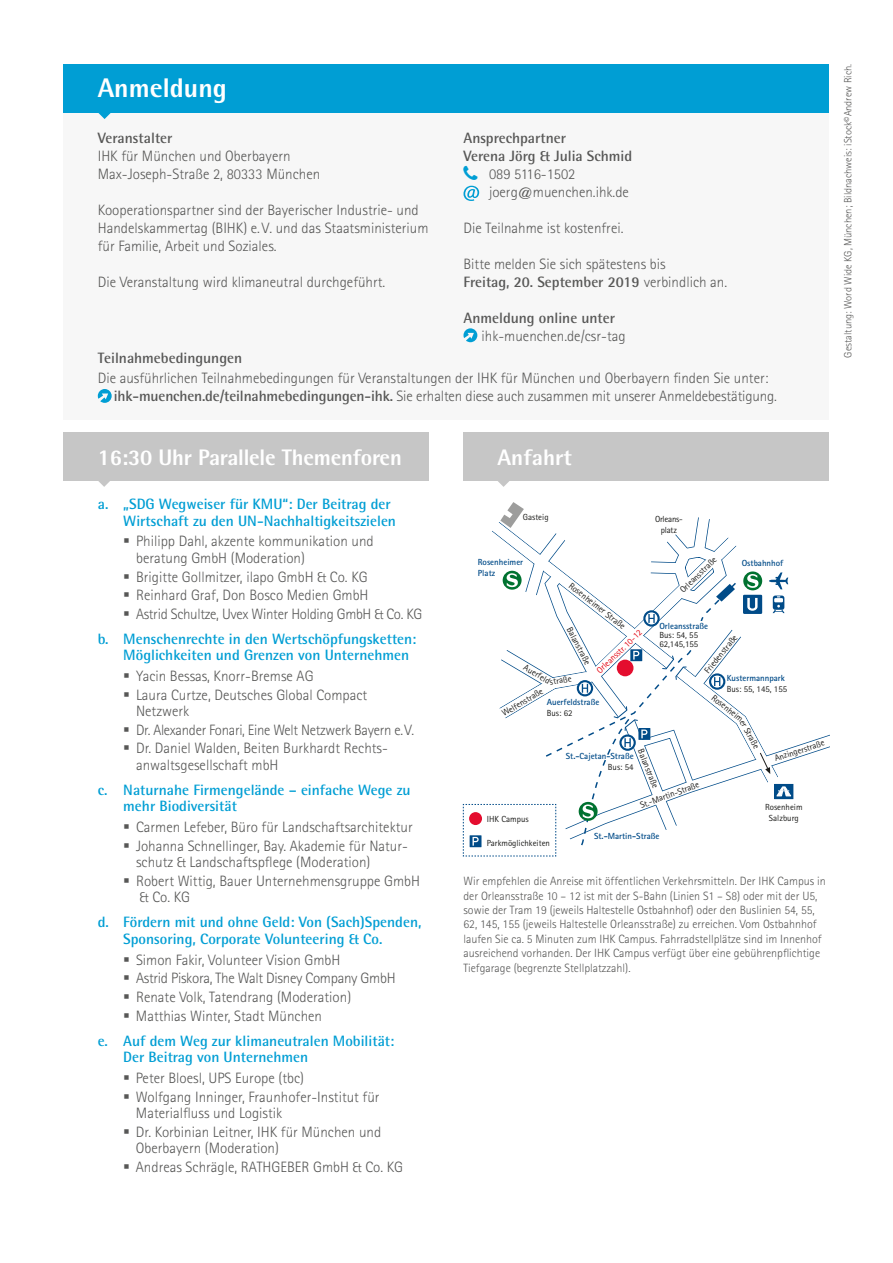
<style>
.page{position:relative;width:893px;height:1263px;background:#fff}
.page>*{position:absolute;margin:0;border:0;box-sizing:border-box;transform-origin:0 0}
.t1{font:800 27px "Agfa Rotis Semisans";color:#fff}
.t2{font:800 22.5px "Agfa Rotis Semisans";letter-spacing:-.01em;color:#fff}
.t3{font:300 15px/16.5px "Agfa Rotis Sans Serif";color:#575756}
.t4{font:700 15px/16.5px "Agfa Rotis Semisans";color:#009ed4}
.t5{font:300 15px "Agfa Rotis Sans Serif";letter-spacing:-.02em;color:#575756}
.t6{font:700 15px/18px "Agfa Rotis Semisans";color:#575756}
.t7{font:300 12px/14.4px "Agfa Rotis Sans Serif";color:#575756}
.t8{font:300 10.5px "Agfa Rotis Sans Serif";color:#575756}
.t9{font:8.85px/10.6px "Agfa Rotis Sans Serif";color:#1d1d1b;text-align:center}
.t10{font:700 8.85px/10.6px "Agfa Rotis Sans Serif";color:#004b88}
.t11{font:8.85px "Agfa Rotis Sans Serif";color:#e30613}
.t12{font:8.85px/10.6px "Agfa Rotis Sans Serif";letter-spacing:-.03em;color:#1d1d1b;text-align:center}
.s1{font-family:"Agfa Rotis Sans Serif";font-weight:300}
.s2{font-family:"Agfa Rotis Semisans";font-weight:700}
</style>
<div class="page">
<div style="left:64px;top:92px;width:765px;height:328px;background:#f7f7f7"></div>
<svg style="left:463px;top:186px;width:16px;height:15px"></svg>
<svg style="left:463px;top:328px;width:14px;height:14px"></svg>
<div style="left:64px;top:64px;width:765px;height:49px;background:#009ed4"></div>
<svg style="left:98px;top:113px;width:13px;height:6px"></svg>
<svg style="left:98px;top:389px;width:14px;height:14px"></svg>
<svg style="left:463px;top:502px;width:366px;height:355px"></svg>
<div style="left:469px;top:812px;width:13px;height:13px;background:#e40d2e;border-radius:50%"></div>
<div style="left:464px;top:432px;width:365px;height:48px;background:#c6c6c6"></div>
<svg style="left:497px;top:480px;width:13px;height:7px"></svg>
<div style="left:64px;top:432px;width:365px;height:48px;background:#c6c6c6"></div>
<svg style="left:98px;top:480px;width:13px;height:7px"></svg>
<h1 class="t1" style="left:98px;top:71px;width:131px">Anmeldung</h1>
<p class="t6" style="left:98px;top:128px;width:76px">Veranstalter</p>
<p class="t3" style="left:98px;top:147px;width:224px;line-height:18px">IHK für München und Oberbayern<br>Max-Joseph-Straße 2, 80333 München</p>
<p class="t3" style="left:98px;top:201px;width:332px;line-height:18px">Kooperationspartner sind der Bayerischer Industrie- und<br>Handelskammertag (BIHK) e.V. und das Staatsministerium für Familie, Arbeit und Soziales.</p>
<p class="t3" style="left:98px;top:273px;width:289px">Die Veranstaltung wird klimaneutral durchgeführt.</p>
<p class="t6" style="left:463px;top:128px;width:170px">Ansprechpartner<br>Verena Jörg &amp; Julia Schmid</p>
<p class="t3" style="left:489px;top:165px;width:141px;line-height:18px">089 5116-1502 joerg@muenchen.ihk.de</p>
<p class="t3" style="left:463px;top:219px;width:161px">Die Teilnahme ist kostenfrei.</p>
<p class="t3" style="left:463px;top:255px;width:204px">Bitte melden Sie sich spätestens bis</p>
<p class="t6" style="left:463px;top:272px;width:265px">Freitag, 20. September 2019 <span class="s1">verbindlich an.</span></p>
<p class="t6" style="left:463px;top:308px;width:153px">Anmeldung online unter</p>
<p class="t3" style="left:482px;top:327px;width:146px">ihk-muenchen.de/csr-tag</p>
<p class="t6" style="left:98px;top:349px;width:146px">Teilnahmebedingungen</p>
<p class="t3" style="left:114px;top:369px;width:665px;line-height:18px;text-indent:-16px">Die ausführlichen Teilnahmebedingungen für Veranstaltungen der IHK für München und Oberbayern finden Sie unter: <span class="s2">ihk-muenchen.de/teilnahmebedingungen-ihk.</span> Sie erhalten diese auch zusammen mit unserer Anmeldebestätigung.</p>
<h2 class="t2" style="left:98px;top:443px;width:306px">16:30 Uhr Parallele Themenforen</h2>
<h2 class="t2" style="left:497px;top:443px;width:76px">Anfahrt</h2>
<p class="t4" style="left:123px;top:495px;width:274px;text-indent:-26px">a. „SDG Wegweiser für KMU“: Der Beitrag der<br>Wirtschaft zu den UN-Nachhaltigkeitszielen</p>
<p class="t3" style="left:136px;top:533px;width:239px;text-indent:-13px">▪ Philipp Dahl, akzente kommunikation und beratung GmbH (Moderation)</p>
<p class="t3" style="left:123px;top:568px;width:246px">▪ Brigitte Gollmitzer, ilapo GmbH &amp; Co. KG</p>
<p class="t3" style="left:123px;top:587px;width:247px">▪ Reinhard Graf, Don Bosco Medien GmbH</p>
<p class="t5" style="left:123px;top:605px;width:301px">▪ Astrid Schultze, Uvex Winter Holding GmbH &amp; Co. KG</p>
<p class="t4" style="left:123px;top:630px;width:295px;text-indent:-26px">b. Menschenrechte in den Wertschöpfungsketten:<br>Möglichkeiten und Grenzen von Unternehmen</p>
<p class="t3" style="left:123px;top:668px;width:192px">▪ Yacin Bessas, Knorr-Bremse AG</p>
<p class="t3" style="left:136px;top:686px;width:233px;text-indent:-13px">▪ Laura Curtze, Deutsches Global Compact<br>Netzwerk</p>
<p class="t5" style="left:123px;top:721px;width:292px">▪ Dr. Alexander Fonari, Eine Welt Netzwerk Bayern e.V.</p>
<p class="t3" style="left:136px;top:740px;width:253px;text-indent:-13px">▪ Dr. Daniel Walden, Beiten Burkhardt Rechts&shy;anwaltsgesellschaft mbH</p>
<p class="t4" style="left:123px;top:781px;width:289px;text-indent:-26px">c. Naturnahe Firmengelände – einfache Wege zu mehr Biodiversität</p>
<p class="t3" style="left:123px;top:819px;width:291px">▪ Carmen Lefeber, Büro für Landschaftsarchitektur</p>
<p class="t3" style="left:136px;top:837px;width:273px;text-indent:-13px">▪ Johanna Schnellinger, Bay. Akademie für Natur&shy;schutz &amp; Landschaftspflege (Moderation)</p>
<p class="t3" style="left:140px;top:873px;width:282px;text-indent:-16px">▪ Robert Wittig, Bauer Unternehmensgruppe GmbH &amp; Co. KG</p>
<p class="t4" style="left:123px;top:914px;width:300px;text-indent:-26px">d. Fördern mit und ohne Geld: Von (Sach)Spenden,<br>Sponsoring, Corporate Volunteering &amp; Co.</p>
<p class="t3" style="left:123px;top:951px;width:219px">▪ Simon Fakir, Volunteer Vision GmbH</p>
<p class="t5" style="left:123px;top:970px;width:274px">▪ Astrid Piskora, The Walt Disney Company GmbH</p>
<p class="t3" style="left:123px;top:989px;width:229px">▪ Renate Volk, Tatendrang (Moderation)</p>
<p class="t3" style="left:123px;top:1007px;width:200px">▪ Matthias Winter, Stadt München</p>
<p class="t4" style="left:123px;top:1032px;width:273px;text-indent:-26px">e. Auf dem Weg zur klimaneutralen Mobilität:<br>Der Beitrag von Unternehmen</p>
<p class="t3" style="left:123px;top:1069px;width:182px">▪ Peter Bloesl, UPS Europe (tbc)</p>
<p class="t3" style="left:136px;top:1088px;width:245px;text-indent:-13px">▪ Wolfgang Inninger, Fraunhofer-Institut für<br>Materialfluss und Logistik</p>
<p class="t3" style="left:136px;top:1123px;width:247px;text-indent:-13px">▪ Dr. Korbinian Leitner, IHK für München und<br>Oberbayern (Moderation)</p>
<p class="t3" style="left:123px;top:1158px;width:281px">▪ Andreas Schrägle, RATHGEBER GmbH &amp; Co. KG</p>
<p class="t9" style="left:523px;top:512px;width:27px">Gasteig</p>
<p class="t12" style="left:655px;top:514px;width:29px">Orleans&shy;platz</p>
<p class="t9" style="left:678px;top:587px;width:49px;rotate:-44deg">Orleansstraße</p>
<p class="t10" style="left:742px;top:557px;width:43px">Ostbahnhof</p>
<p class="t10" style="left:478px;top:557px;width:47px">Rosenheimer<br>Platz</p>
<p class="t9" style="left:573px;top:580px;width:71px;rotate:38deg">Rosenheimer Straße</p>
<p class="t10" style="left:659px;top:620px;width:50px">Orleansstraße</p>
<p class="t9" style="left:659px;top:631px;width:40px;line-height:8.9px;text-align:left">Bus: 54, 55<br>62,145,155</p>
<p class="t9" style="left:574px;top:625px;width:43px;rotate:62deg">Balanstraße</p>
<p class="t11" style="left:595px;top:668px;width:60px;rotate:-44deg">Orleansstr. 10-12</p>
<p class="t9" style="left:702px;top:669px;width:48px;rotate:-51deg">Friedenstraße</p>
<p class="t9" style="left:527px;top:662px;width:31px;rotate:30deg">Auerfeld</p>
<p class="t9" style="left:549px;top:676px;width:23px;rotate:-9deg">straße</p>
<p class="t10" style="left:727px;top:673px;width:60px">Kustermannpark</p>
<p class="t9" style="left:727px;top:683px;width:62px">Bus: 55, 145, 155</p>
<p class="t9" style="left:500px;top:709px;width:48px;rotate:-31deg">Welfenstraße</p>
<p class="t9" style="left:716px;top:692px;width:39px;rotate:39deg">Rosenheim</p>
<p class="t9" style="left:747px;top:718px;width:33px;rotate:62deg">er Straße</p>
<p class="t10" style="left:547px;top:697px;width:54px">Auerfeldstraße</p>
<p class="t9" style="left:547px;top:707px;width:27px">Bus: 62</p>
<p class="t9" style="left:773px;top:753px;width:54px;rotate:-18deg">Anzingerstraße</p>
<p class="t9" style="left:645px;top:747px;width:43px;rotate:68deg">Balanstraße</p>
<p class="t10" style="left:566px;top:750px;width:69px">St.-Cajetan-Straße</p>
<p class="t9" style="left:608px;top:761px;width:27px">Bus: 54</p>
<p class="t9" style="left:639px;top:800px;width:64px;rotate:-20deg">St.-Martin-Straße</p>
<p class="t10" style="left:594px;top:831px;width:67px">St.-Martin-Straße</p>
<p class="t9" style="left:765px;top:802px;width:39px">Rosenheim<br>Salzburg</p>
<p class="t9" style="left:487px;top:813px;width:43px">IHK Campus</p>
<p class="t9" style="left:487px;top:837px;width:65px">Parkmöglichkeiten</p>
<p class="t7" style="left:463px;top:874px;width:364px">Wir empfehlen die Anreise mit öffentlichen Verkehrsmitteln. Der IHK Campus in der Orleansstraße 10 – 12 ist mit der S-Bahn (Linien S1 – S8) oder mit der U5, sowie der Tram 19 (jeweils Haltestelle Ostbahnhof) oder den Buslinien 54, 55, 62, 145, 155 (jeweils Haltestelle Orleansstraße) zu erreichen. Vom Ostbahnhof laufen Sie ca. 5 Minuten zum IHK Campus. Fahrradstellplätze sind im Innenhof ausreichend vorhanden. Der IHK Campus verfügt über eine gebührenpflichtige Tiefgarage (begrenzte Stellplatzzahl).</p>
<p class="t8" style="left:842px;top:358px;width:295px;rotate:-90deg">Gestaltung: Word Wide KG, München; Bildnachweis: iStock©Andrew Rich.</p>
</div>
